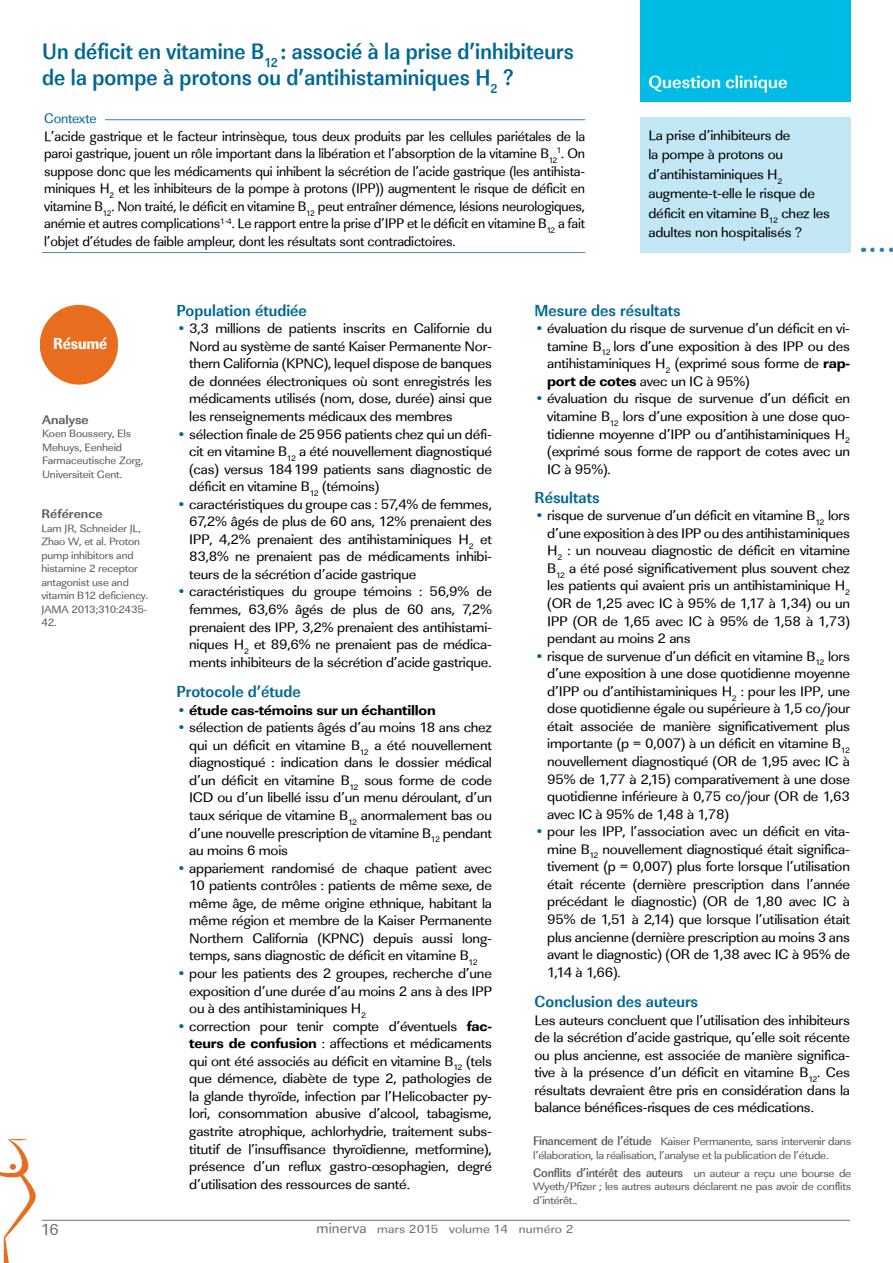
<style>
.page{position:relative;width:893px;height:1263px;background:#fff}
.page>*{position:absolute;margin:0;border:0;box-sizing:border-box;transform-origin:0 0}
.t1{font:700 23.1px/25.5px "Linear Std";letter-spacing:.005em;color:#006892;scale:.91 1}
.t2{font:700 18px "Linear Std";color:#fff}
.t3{font:700 16.5px "Linear Std Cd";color:#006892}
.t4{font:16.5px "Linear Std Nr Xbold";letter-spacing:-.01em;color:#fff}
.t5{font:16.5px "Linear Std";color:#6d6e71}
.t6{font:14.25px/17.5px "Linear Std";letter-spacing:-.015em;color:#000;text-align:justify;scale:1.05 1}
.t7{font:14.25px/17.5px "Linear Std";letter-spacing:-.015em;color:#000;text-align:justify}
.t8{font:14.25px "Linear Std Xbold";letter-spacing:-.015em;color:#000;scale:1.05 1}
.t9{font:14.25px "Linear Std";letter-spacing:-.015em;color:#006892}
.t10{font:500 12.9px "Linear Std Nr";letter-spacing:-.02em;color:#58595b;scale:1.05 1}
.t11{font:700 12.9px "Linear Std";color:#58595b;scale:1.05 1}
.t12{font:12.15px "Linear Std";letter-spacing:.01em;color:#6d6e71;scale:1.11 1}
.t13{font:11.4px/13.5px "Linear Std";letter-spacing:-.02em;color:#58595b;scale:1.05 1}
.t14{font:10.95px/13.5px "Linear Std";letter-spacing:-.01em;color:#58595b;scale:1.05 1}
.s1{color:#006892}
.s2{font-family:"Linear Std Xbold"}
.s3{font-family:"Linear Std Nr";font-weight:500;font-size:12.9px}
.s4{font-family:"Linear Std";font-weight:400;font-size:11.4px}
.s5{font-size:15px}
</style>
<div class="page">
<hr style="left:42px;top:1220px;width:808px;height:1px;background:#6d6e71">
<svg style="left:0;top:1139px;width:36px;height:124px"></svg>
<div style="left:640px;top:118px;width:210px;height:135px;background:#c1e7f5"></div>
<hr style="left:105px;top:119px;width:480px;height:1px;background:#006892">
<hr style="left:42px;top:252px;width:543px;height:1px;background:#006892">
<div style="left:40px;top:305px;width:78px;height:79px;background:#e86d1f;border-radius:50%"></div>
<svg style="left:872px;top:248px;width:21px;height:4px"></svg>
<div style="left:640px;top:0;width:210px;height:101px;background:#00bce4"></div>
<h1 class="t1" style="left:42px;top:39px;width:586px">Un déficit en vitamine B<sub>12</sub> : associé à la prise d’inhibiteurs de la pompe à protons ou d’antihistaminiques H<sub>2</sub> ?</h1>
<p class="t9" style="left:44px;top:110px;width:54px">Contexte</p>
<p class="t7" style="left:44px;top:127px;width:542px">L’acide gastrique et le facteur intrinsèque, tous deux produits par les cellules pariétales de la paroi gastrique, jouent un rôle important dans la libération et l’absorption de la vitamine B<sub>12</sub><sup>1</sup>. On suppose donc que les médicaments qui inhibent la sécrétion de l’acide gastrique (les antihista&shy;miniques H<sub>2</sub> et les inhibiteurs de la pompe à protons (IPP)) augmentent le risque de déficit en vitamine B<sub>12</sub>. Non traité, le déficit en vitamine B<sub>12</sub> peut entraîner démence, lésions neurologiques, anémie et autres complications<sup>1-4</sup>. Le rapport entre la prise d’IPP et le déficit en vitamine B<sub>12</sub> a fait l’objet d’études de faible ampleur, dont les résultats sont contradictoires.</p>
<p class="t2" style="left:648px;top:71px;width:141px">Question clinique</p>
<p class="t6" style="left:648px;top:126px;width:174px;line-height:19.5px;text-align:left">La prise d’inhibiteurs de<br>la pompe à protons ou d’antihistaminiques H<sub>2 </sub>augmente-t-elle le risque de déficit en vitamine B<sub>12</sub> chez les adultes non hospitalisés ?</p>
<p class="t4" style="left:53px;top:334px;width:56px">Résumé</p>
<p class="t11" style="left:42px;top:412px;width:46px">Analyse</p>
<p class="t14" style="left:42px;top:427px;width:98px">Koen Boussery, Els<br>Mehuys, Eenheid<br>Farmaceutische Zorg,<br>Universiteit Gent.</p>
<p class="t11" style="left:41px;top:506px;width:60px">Référence</p>
<p class="t14" style="left:41px;top:522px;width:103px">Lam JR, Schneider JL,<br>Zhao W, et al. Proton pump inhibitors and histamine 2 receptor antagonist use and vitamin B12 deficiency.<br>JAMA 2013;310:2435-<br>42.</p>
<p class="t3" style="left:176px;top:300px;width:132px">Population étudiée</p>
<p class="t6" style="left:189px;top:320px;width:290px;text-indent:-13px"><span class="s1">•</span> 3,3 millions de patients inscrits en Californie du Nord au système de santé Kaiser Permanente Nor&shy;thern California (KPNC), lequel dispose de banques de données électroniques où sont enregistrés les médicaments utilisés (nom, dose, durée) ainsi que les renseignements médicaux des membres</p>
<p class="t6" style="left:189px;top:425px;width:290px;text-indent:-13px"><span class="s1">•</span> sélection finale de 25956 patients chez qui un défi&shy;cit en vitamine B<sub>12</sub> a été nouvellement diagnostiqué (cas) versus 184199 patients sans diagnostic de déficit en vitamine B<sub>12</sub> (témoins)</p>
<p class="t6" style="left:189px;top:495px;width:290px;text-indent:-13px"><span class="s1">•</span> caractéristiques du groupe cas : 57,4% de femmes, 67,2% âgés de plus de 60 ans, 12% prenaient des IPP, 4,2% prenaient des antihistaminiques H<sub>2</sub> et 83,8% ne prenaient pas de médicaments inhibi&shy;teurs de la sécrétion d’acide gastrique</p>
<p class="t6" style="left:189px;top:583px;width:290px;text-indent:-13px"><span class="s1">•</span> caractéristiques du groupe témoins : 56,9% de femmes, 63,6% âgés de plus de 60 ans, 7,2% prenaient des IPP, 3,2% prenaient des antihistami&shy;niques H<sub>2</sub> et 89,6% ne prenaient pas de médica&shy;ments inhibiteurs de la sécrétion d’acide gastrique.</p>
<p class="t3" style="left:176px;top:682px;width:126px">Protocole d’étude</p>
<p class="t8" style="left:176px;top:701px;width:248px"><span class="s1">•</span> étude cas-témoins sur un échantillon</p>
<p class="t6" style="left:189px;top:719px;width:290px;text-indent:-13px"><span class="s1">•</span> sélection de patients âgés d’au moins 18 ans chez qui un déficit en vitamine B<sub>12</sub> a été nouvellement diagnostiqué : indication dans le dossier médical d’un déficit en vitamine B<sub>12</sub> sous forme de code ICD ou d’un libellé issu d’un menu déroulant, d’un taux sérique de vitamine B<sub>12</sub> anormalement bas ou d’une nouvelle prescription de vitamine B<sub>12</sub> pendant au moins 6 mois</p>
<p class="t6" style="left:189px;top:859px;width:290px;text-indent:-13px"><span class="s1">•</span> appariement randomisé de chaque patient avec 10 patients contrôles : patients de même sexe, de même âge, de même origine ethnique, habitant la même région et membre de la Kaiser Permanente Northern California (KPNC) depuis aussi long&shy;temps, sans diagnostic de déficit en vitamine B<sub>12</sub></p>
<p class="t6" style="left:189px;top:964px;width:290px;text-indent:-13px"><span class="s1">•</span> pour les patients des 2 groupes, recherche d’une exposition d’une durée d’au moins 2 ans à des IPP ou à des antihistaminiques H<sub>2</sub></p>
<p class="t6" style="left:189px;top:1017px;width:290px;text-indent:-13px"><span class="s1">•</span> correction pour tenir compte d’éventuels <span class="s2">fac&shy;teurs de confusion</span> : affections et médicaments qui ont été associés au déficit en vitamine B<sub>12</sub> (tels que démence, diabète de type 2, pathologies de la glande thyroïde, infection par l’Helicobacter py&shy;lori, consommation abusive d’alcool, tabagisme, gastrite atrophique, achlorhydrie, traitement subs&shy;titutif de l’insuffisance thyroïdienne, metformine), présence d’un reflux gastro-œsophagien, degré d’utilisation des ressources de santé.</p>
<p class="t3" style="left:534px;top:300px;width:148px">Mesure des résultats</p>
<p class="t6" style="left:547px;top:320px;width:290px;text-indent:-13px"><span class="s1">•</span> évaluation du risque de survenue d’un déficit en vi&shy;tamine B<sub>12</sub> lors d’une exposition à des IPP ou des antihistaminiques H<sub>2</sub> (exprimé sous forme de <span class="s2">rap&shy;port de cotes</span> avec un IC à 95%)</p>
<p class="t6" style="left:547px;top:390px;width:290px;text-indent:-13px"><span class="s1">•</span> évaluation du risque de survenue d’un déficit en vitamine B<sub>12</sub> lors d’une exposition à une dose quo&shy;tidienne moyenne d’IPP ou d’antihistaminiques H<sub>2 </sub>(exprimé sous forme de rapport de cotes avec un IC à 95%).</p>
<p class="t3" style="left:534px;top:487px;width:67px">Résultats</p>
<p class="t6" style="left:547px;top:507px;width:290px;text-indent:-13px"><span class="s1">•</span> risque de survenue d’un déficit en vitamine B<sub>12</sub> lors d’une exposition à des IPP ou des antihistaminiques H<sub>2</sub> : un nouveau diagnostic de déficit en vitamine B<sub>12</sub> a été posé significativement plus souvent chez les patients qui avaient pris un antihistaminique H<sub>2 </sub>(OR de 1,25 avec IC à 95% de 1,17 à 1,34) ou un IPP (OR de 1,65 avec IC à 95% de 1,58 à 1,73) pendant au moins 2 ans</p>
<p class="t6" style="left:547px;top:647px;width:290px;text-indent:-13px"><span class="s1">•</span> risque de survenue d’un déficit en vitamine B<sub>12</sub> lors d’une exposition à une dose quotidienne moyenne d’IPP ou d’antihistaminiques H<sub>2</sub> : pour les IPP, une dose quotidienne égale ou supérieure à 1,5 co/jour était associée de manière significativement plus importante (p = 0,007) à un déficit en vitamine B<sub>12 </sub>nouvellement diagnostiqué (OR de 1,95 avec IC à 95% de 1,77 à 2,15) comparativement à une dose quotidienne inférieure à 0,75 co/jour (OR de 1,63 avec IC à 95% de 1,48 à 1,78)</p>
<p class="t6" style="left:547px;top:823px;width:290px;text-indent:-13px"><span class="s1">•</span> pour les IPP, l’association avec un déficit en vita&shy;mine B<sub>12</sub> nouvellement diagnostiqué était significa&shy;tivement (p = 0,007) plus forte lorsque l’utilisation était récente (dernière prescription dans l’année précédant le diagnostic) (OR de 1,80 avec IC à 95% de 1,51 à 2,14) que lorsque l’utilisation était plus ancienne (dernière prescription au moins 3 ans avant le diagnostic) (OR de 1,38 avec IC à 95% de 1,14 à 1,66).</p>
<p class="t3" style="left:534px;top:991px;width:165px">Conclusion des auteurs</p>
<p class="t6" style="left:534px;top:1011px;width:302px">Les auteurs concluent que l’utilisation des inhibiteurs de la sécrétion d’acide gastrique, qu’elle soit récente ou plus ancienne, est associée de manière significa&shy;tive à la présence d’un déficit en vitamine B<sub>12</sub>. Ces résultats devraient être pris en considération dans la balance bénéfices-risques de ces médications.</p>
<p class="t13" style="left:533px;top:1135px;width:304px"><span class="s3">Financement de l’étude</span> Kaiser Permanente, sans intervenir dans l’élaboration, la réalisation, l’analyse et la publication de l’étude.</p>
<p class="t10" style="left:533px;top:1165px;width:304px">Conflits d’intérêt des auteurs <span class="s4">un auteur a reçu une bourse de</span></p>
<p class="t13" style="left:533px;top:1180px;width:304px">Wyeth/Pfizer ; les autres auteurs déclarent ne pas avoir de conflits d’intérêt..</p>
<p class="t5" style="left:41px;top:1220px;width:19px">16</p>
<p class="t12" style="left:317px;top:1222px;width:233px"><span class="s5">minerva</span> mars 2015 volume 14 numéro 2</p>
</div>
